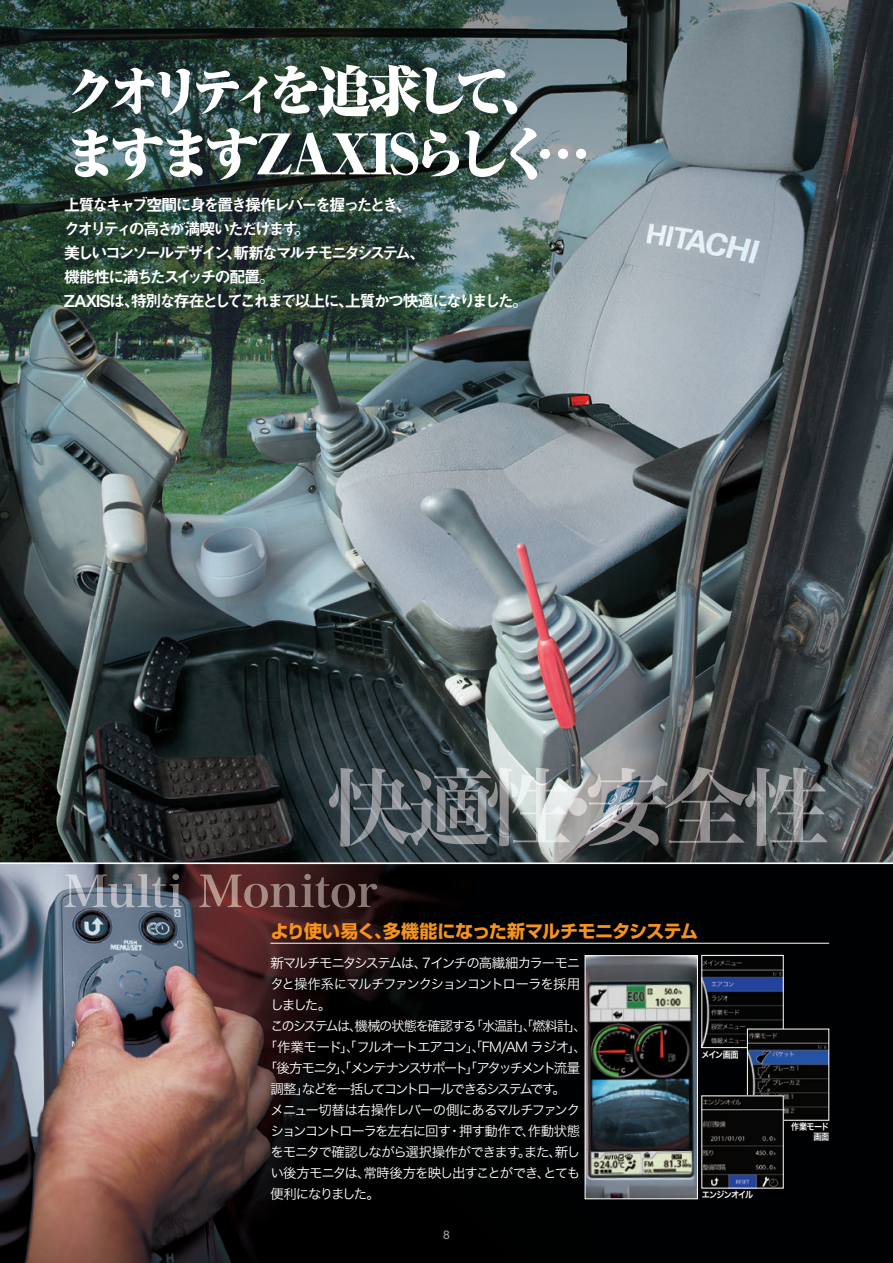
<style>
.page{position:relative;width:893px;height:1263px;background:#fff}
.page>*{position:absolute;margin:0;border:0;box-sizing:border-box;transform-origin:0 0}
.t1{font:900 54px/63px "Ryumin Pro";letter-spacing:-.13em;color:#fff}
.t2{font:700 18px "Shin Go Pro";letter-spacing:-.03em;color:#f7931d}
.t3{font:16.5px/24px "Midashi Go Pro MB31";letter-spacing:-.16em;color:#fff}
.t4{font:13.5px "Hira Kaku Pro W3";letter-spacing:-.095em;color:#fff}
.t5{font:13.5px "Hira Kaku Pro W3";letter-spacing:-.07em;color:#fff}
.t6{font:13.5px "Hira Kaku Pro W3";letter-spacing:-.17em;color:#fff}
.t7{font:13.5px "Hira Kaku Pro W3";letter-spacing:-.15em;color:#fff}
.t8{font:13.5px "Hira Kaku Pro W3";letter-spacing:-.135em;color:#fff}
.t9{font:12px "Helvetica Neue";color:#a8a9ad}
.t10{font:9px/10.5px "Hira Kaku Pro W6";letter-spacing:-.095em;color:#fff;text-align:right;scale:.9 1}
</style>
<div class="page">
<img style="left:0;top:865px;width:893px;height:398px">
<img style="left:0;top:0;width:893px;height:865px">
<img style="left:329px;top:767px;width:498px;height:80px">
<img style="left:587px;top:957px;width:109px;height:240px">
<div style="left:585px;top:955px;width:113px;height:244px;border:1px solid #fff"></div>
<img style="left:703px;top:957px;width:79px;height:89px">
<div style="left:701px;top:955px;width:83px;height:93px;border:1px solid #fff"></div>
<img style="left:749px;top:1031px;width:78px;height:87px">
<img style="left:703px;top:1097px;width:79px;height:89px">
<img style="left:65px;top:874px;width:312px;height:34px">
<hr style="left:270px;top:943px;width:559px;height:1px;background:#fff">
<div style="left:438px;top:1220px;width:17px;height:43px;background:#000"></div>
<h1 class="t1" style="left:64px;top:56px;width:528px">クオリティを追求して、ますますZAXISらしく…</h1>
<p class="t3" style="left:64px;top:191px;width:466px">上質なキャブ空間に身を置き操作レバーを握ったとき、<br>クオリティの高さが満喫いただけます。<br>美しいコンソールデザイン、斬新なマルチモニタシステム、<br>機能性に満ちたスイッチの配置。<br>ZAXISは、特別な存在としてこれまで以上に、上質かつ快適になりました。</p>
<h2 class="t2" style="left:270px;top:916px;width:429px">より使い易く、多機能になった新マルチモニタシステム</h2>
<p class="t4" style="left:270px;top:950px;width:311px">新マルチモニタシステムは、７インチの高繊細カラーモニ</p>
<p class="t4" style="left:270px;top:971px;width:311px">タと操作系にマルチファンクションコントローラを採用</p>
<p class="t4" style="left:270px;top:992px;width:62px">しました。</p>
<p class="t4" style="left:270px;top:1013px;width:318px">このシステムは、機械の状態を確認する「水温計」、「燃料計」、</p>
<p class="t5" style="left:264px;top:1034px;width:325px">「作業モード」、「フルオートエアコン」、「FM/AM ラジオ」、</p>
<p class="t6" style="left:264px;top:1055px;width:318px">「後方モニタ」、「メンテナンスサポート」「アタッチメント流量</p>
<p class="t7" style="left:270px;top:1076px;width:297px">調整」などを一括してコントロールできるシステムです。</p>
<p class="t4" style="left:270px;top:1097px;width:311px">メニュー切替は右操作レバーの側にあるマルチファンク</p>
<p class="t4" style="left:270px;top:1118px;width:311px">ションコントローラを左右に回す・押す動作で、作動状態</p>
<p class="t4" style="left:270px;top:1139px;width:311px">をモニタで確認しながら選択操作ができます。また、新し</p>
<p class="t4" style="left:270px;top:1160px;width:311px">い後方モニタは、常時後方を映し出すことができ、とても</p>
<p class="t8" style="left:270px;top:1181px;width:111px">便利になりました。</p>
<p class="t9" style="left:443px;top:1228px;width:8px">8</p>
<p class="t10" style="left:701px;top:1049px;width:43px">メイン画面</p>
<p class="t10" style="left:702px;top:1189px;width:58px">エンジンオイル</p>
<p class="t10" style="left:791px;top:1121px;width:44px">作業モード画面</p>
</div>
